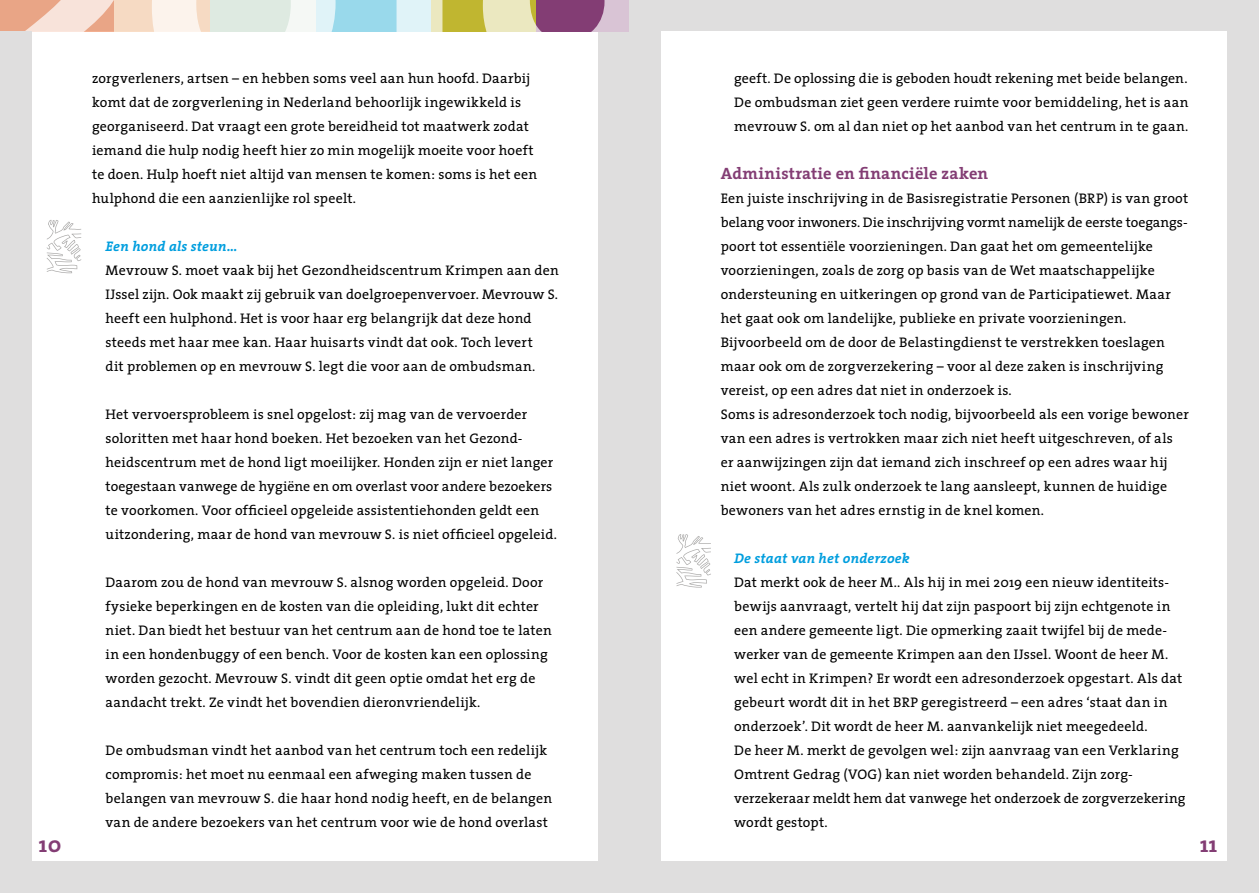
<style>
.page{position:relative;width:1259px;height:893px;background:#fff}
.page>*{position:absolute;margin:0;border:0;box-sizing:border-box;transform-origin:0 0}
.t1{font:700 22.5px "The Serif";color:#833d74}
.t2{font:700 16.5px "The Serif";letter-spacing:.015em;color:#833d74}
.t3{font:13.95px/24px "The Serif";letter-spacing:.015em;color:#000}
.t4{font:italic 700 13.95px "The Serif";letter-spacing:.01em;color:#009ede}
</style>
<div class="page">
<div style="left:0;top:0;width:629px;height:893px;background:#dfdede"></div>
<div style="left:32px;top:32px;width:565px;height:829px;background:#fff"></div>
<div style="left:210px;top:0;width:221px;height:32px;background:#99d9eb"></div>
<div style="left:114px;top:0;width:202px;height:32px;background:#f6dac3"></div>
<svg style="left:152px;top:0;width:183px;height:32px;background:#eaede6"></svg>
<svg style="left:0;top:0;width:114px;height:32px;background:#f0c4b0"></svg>
<svg style="left:396px;top:0;width:233px;height:168px"></svg>
<div style="left:597px;top:32px;width:32px;height:130px;background:#dfdede"></div>
<div style="left:629px;top:0;width:630px;height:893px;background:#dfdede"></div>
<div style="left:661px;top:32px;width:566px;height:829px;background:#fff"></div>
<svg style="left:47px;top:220px;width:34px;height:53px"></svg>
<svg style="left:676px;top:534px;width:35px;height:54px"></svg>
<p class="t3" style="left:92px;top:66px;width:446px">zorgverleners, artsen – en hebben soms veel aan hun hoofd. Daarbij komt dat de zorgverlening in Nederland behoorlijk ingewikkeld is georganiseerd. Dat vraagt een grote bereidheid tot maatwerk zodat iemand die hulp nodig heeft hier zo min mogelijk moeite voor hoeft te doen. Hulp hoeft niet altijd van mensen te komen: soms is het een hulphond die een aanzienlijke rol speelt.</p>
<p class="t4" style="left:106px;top:234px;width:133px">Een hond als steun…</p>
<p class="t3" style="left:106px;top:258px;width:455px">Mevrouw S. moet vaak bij het Gezondheidscentrum Krimpen aan den IJssel zijn. Ook maakt zij gebruik van doelgroepenvervoer. Mevrouw S. heeft een hulphond. Het is voor haar erg belangrijk dat deze hond steeds met haar mee kan. Haar huisarts vindt dat ook. Toch levert<br>dit problemen op en mevrouw S. legt die voor aan de ombudsman.</p>
<p class="t3" style="left:106px;top:402px;width:453px">Het vervoersprobleem is snel opgelost: zij mag van de vervoerder soloritten met haar hond boeken. Het bezoeken van het Gezond&shy;heidscentrum met de hond ligt moeilijker. Honden zijn er niet langer toegestaan vanwege de hygiëne en om overlast voor andere bezoekers te voorkomen. Voor officieel opgeleide assistentiehonden geldt een uitzondering, maar de hond van mevrouw S. is niet officieel opgeleid.</p>
<p class="t3" style="left:106px;top:570px;width:447px">Daarom zou de hond van mevrouw S. alsnog worden opgeleid. Door fysieke beperkingen en de kosten van die opleiding, lukt dit echter niet. Dan biedt het bestuur van het centrum aan de hond toe te laten in een hondenbuggy of een bench. Voor de kosten kan een oplossing worden gezocht. Mevrouw S. vindt dit geen optie omdat het erg de aandacht trekt. Ze vindt het bovendien dieronvriendelijk.</p>
<p class="t3" style="left:106px;top:738px;width:448px">De ombudsman vindt het aanbod van het centrum toch een redelijk compromis: het moet nu eenmaal een afweging maken tussen de belangen van mevrouw S. die haar hond nodig heeft, en de belangen van de andere bezoekers van het centrum voor wie de hond overlast</p>
<p class="t3" style="left:734px;top:66px;width:456px;text-align:justify">geeft. De oplossing die is geboden houdt rekening met beide belangen.<br>De ombudsman ziet geen verdere ruimte voor bemiddeling, het is aan mevrouw S. om al dan niet op het aanbod van het centrum in te gaan.</p>
<p class="t2" style="left:721px;top:159px;width:269px">Administratie en financiële zaken</p>
<p class="t3" style="left:721px;top:186px;width:469px">Een juiste inschrijving in de Basisregistratie Personen (BRP) is van groot belang voor inwoners. Die inschrijving vormt namelijk de eerste toegangs&shy;poort tot essentiële voorzieningen. Dan gaat het om gemeentelijke voorzieningen, zoals de zorg op basis van de Wet maatschappelijke ondersteuning en uitkeringen op grond van de Participatiewet. Maar het gaat ook om landelijke, publieke en private voorzieningen.<br>Bijvoorbeeld om de door de Belastingdienst te verstrekken toeslagen maar ook om de zorgverzekering – voor al deze zaken is inschrijving vereist, op een adres dat niet in onderzoek is.<br>Soms is adresonderzoek toch nodig, bijvoorbeeld als een vorige bewoner van een adres is vertrokken maar zich niet heeft uitgeschreven, of als er aanwijzingen zijn dat iemand zich inschreef op een adres waar hij niet woont. Als zulk onderzoek te lang aansleept, kunnen de huidige bewoners van het adres ernstig in de knel komen.</p>
<p class="t4" style="left:734px;top:546px;width:177px">De staat van het onderzoek</p>
<p class="t3" style="left:734px;top:570px;width:453px">Dat merkt ook de heer M.. Als hij in mei 2019 een nieuw identiteits&shy;bewijs aanvraagt, vertelt hij dat zijn paspoort bij zijn echtgenote in een andere gemeente ligt. Die opmerking zaait twijfel bij de mede&shy;werker van de gemeente Krimpen aan den IJssel. Woont de heer M. wel echt in Krimpen? Er wordt een adresonderzoek opgestart. Als dat gebeurt wordt dit in het BRP geregistreerd – een adres ‘staat dan in onderzoek’. Dit wordt de heer M. aanvankelijk niet meegedeeld.<br>De heer M. merkt de gevolgen wel: zijn aanvraag van een Verklaring Omtrent Gedrag (VOG) kan niet worden behandeld. Zijn zorg&shy;verzekeraar meldt hem dat vanwege het onderzoek de zorgverzekering wordt gestopt.</p>
<h1 class="t1" style="left:39px;top:825px;width:24px">10</h1>
<h1 class="t1" style="left:1200px;top:825px;width:19px">11</h1>
</div>
